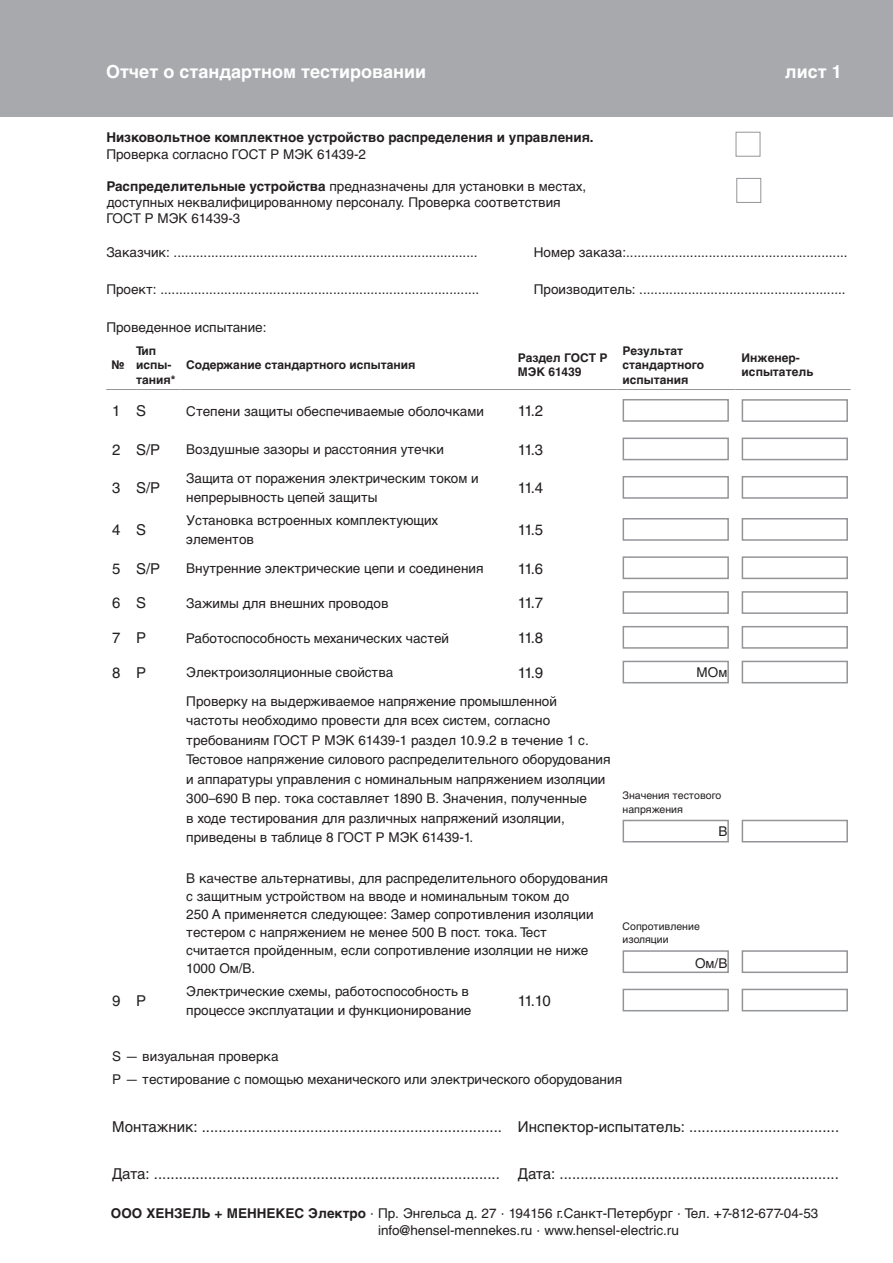
<style>
.page{position:relative;width:893px;height:1263px;background:#fff}
.page>*{position:absolute;margin:0;border:0;box-sizing:border-box;transform-origin:0 0}
.t1{font:700 18px "Helvetica Cyr";color:#fff}
.t2{font:15px "Helvetica Cyr Upright";color:#231f20}
.t3{font:15px "Helvetica Cyr Upright";letter-spacing:-.025em;color:#231f20}
.t4{font:13.5px/19.5px "Helvetica Cyr Upright";color:#231f20}
.t5{font:700 13.5px "Helvetica Cyr";color:#231f20}
.t6{font:700 12px/14.4px "Helvetica Cyr";color:#231f20}
.t7{font:10.5px/13.5px "Helvetica Cyr Upright";color:#231f20}
.s1{font-family:"Helvetica Cyr";font-weight:700}
</style>
<div class="page">
<div style="left:0;top:0;width:893px;height:117px;background:#a8a9ad"></div>
<hr style="left:106px;top:389px;width:30px;height:1px;background:#939598">
<hr style="left:136px;top:389px;width:44px;height:1px;background:#939598">
<hr style="left:180px;top:389px;width:332px;height:1px;background:#939598">
<hr style="left:512px;top:389px;width:105px;height:1px;background:#939598">
<hr style="left:617px;top:389px;width:119px;height:1px;background:#939598">
<hr style="left:736px;top:389px;width:115px;height:1px;background:#939598">
<div style="left:623px;top:399px;width:106px;height:23px;background:#fff;border:2px solid #939598"></div>
<div style="left:742px;top:399px;width:106px;height:23px;background:#fff;border:2px solid #939598"></div>
<div style="left:623px;top:438px;width:106px;height:22px;background:#fff;border:2px solid #939598"></div>
<div style="left:742px;top:438px;width:106px;height:22px;background:#fff;border:2px solid #939598"></div>
<div style="left:623px;top:476px;width:106px;height:23px;background:#fff;border:2px solid #939598"></div>
<div style="left:742px;top:476px;width:106px;height:23px;background:#fff;border:2px solid #939598"></div>
<div style="left:623px;top:518px;width:106px;height:23px;background:#fff;border:2px solid #939598"></div>
<div style="left:742px;top:518px;width:106px;height:23px;background:#fff;border:2px solid #939598"></div>
<div style="left:623px;top:556px;width:106px;height:23px;background:#fff;border:2px solid #939598"></div>
<div style="left:742px;top:556px;width:106px;height:23px;background:#fff;border:2px solid #939598"></div>
<div style="left:623px;top:591px;width:106px;height:23px;background:#fff;border:2px solid #939598"></div>
<div style="left:742px;top:591px;width:106px;height:23px;background:#fff;border:2px solid #939598"></div>
<div style="left:623px;top:626px;width:106px;height:23px;background:#fff;border:2px solid #939598"></div>
<div style="left:742px;top:626px;width:106px;height:23px;background:#fff;border:2px solid #939598"></div>
<div style="left:623px;top:661px;width:106px;height:22px;border:2px solid #939598"></div>
<div style="left:742px;top:661px;width:106px;height:22px;background:#fff;border:2px solid #939598"></div>
<div style="left:623px;top:820px;width:106px;height:22px;border:2px solid #939598"></div>
<div style="left:742px;top:820px;width:106px;height:22px;background:#fff;border:2px solid #939598"></div>
<div style="left:623px;top:950px;width:106px;height:23px;border:2px solid #939598"></div>
<div style="left:742px;top:950px;width:106px;height:23px;border:2px solid #939598"></div>
<div style="left:623px;top:989px;width:106px;height:22px;background:#fff;border:2px solid #939598"></div>
<div style="left:742px;top:989px;width:106px;height:22px;background:#fff;border:2px solid #939598"></div>
<div style="left:736px;top:132px;width:24px;height:25px;background:#fff;border:1px solid #939598"></div>
<div style="left:736px;top:178px;width:25px;height:25px;background:#fff;border:1px solid #939598"></div>
<h1 class="t1" style="left:106px;top:62px;width:321px">Отчет о стандартном тестировании</h1>
<h1 class="t1" style="left:785px;top:62px;width:59px">лист 1</h1>
<p class="t5" style="left:106px;top:130px;width:489px">Низковольтное комплектное устройство распределения и управления.</p>
<p class="t4" style="left:106px;top:144px;width:261px">Проверка согласно ГОСТ Р МЭК 61439-2</p>
<p class="t4" style="left:106px;top:178px;width:481px;line-height:16.2px"><span class="s1">Распределительные устройства</span> предназначены для установки в местах, доступных неквалифицированному персоналу. Проверка соответствия<br>ГОСТ Р МЭК 61439-3</p>
<p class="t4" style="left:106px;top:242px;width:373px">Заказчик: .................................................................................</p>
<p class="t4" style="left:534px;top:242px;width:315px">Номер заказа:...........................................................</p>
<p class="t4" style="left:106px;top:280px;width:375px">Проект: .....................................................................................</p>
<p class="t4" style="left:534px;top:280px;width:313px">Производитель: .......................................................</p>
<p class="t4" style="left:106px;top:317px;width:162px">Проведенное испытание:</p>
<p class="t6" style="left:112px;top:358px;width:13px">№</p>
<p class="t6" style="left:136px;top:343px;width:41px">Тип испы&shy;тания*</p>
<p class="t6" style="left:186px;top:358px;width:231px">Содержание стандартного испытания</p>
<p class="t6" style="left:518px;top:350px;width:91px">Раздел ГОСТ Р<br>МЭК 61439</p>
<p class="t6" style="left:623px;top:343px;width:83px">Результат стандартного испытания</p>
<p class="t6" style="left:742px;top:350px;width:73px">Инженер&shy;испытатель</p>
<p class="t2" style="left:112px;top:403px;width:35px">1 S</p>
<p class="t4" style="left:186px;top:401px;width:299px">Степени защиты обеспечиваемые оболочками</p>
<p class="t2" style="left:518px;top:403px;width:27px">11.2</p>
<p class="t2" style="left:112px;top:441px;width:49px">2 S/P</p>
<p class="t4" style="left:186px;top:440px;width:259px">Воздушные зазоры и расстояния утечки</p>
<p class="t2" style="left:518px;top:441px;width:27px">11.3</p>
<p class="t2" style="left:112px;top:479px;width:49px">3 S/P</p>
<p class="t4" style="left:186px;top:468px;width:294px">Защита от поражения электрическим током и непрерывность цепей защиты</p>
<p class="t2" style="left:518px;top:479px;width:27px">11.4</p>
<p class="t2" style="left:112px;top:522px;width:35px">4 S</p>
<p class="t4" style="left:186px;top:510px;width:254px">Установка встроенных комплектующих элементов</p>
<p class="t2" style="left:518px;top:522px;width:27px">11.5</p>
<p class="t2" style="left:112px;top:560px;width:49px">5 S/P</p>
<p class="t4" style="left:186px;top:559px;width:299px">Внутренние электрические цепи и соединения</p>
<p class="t2" style="left:518px;top:560px;width:27px">11.6</p>
<p class="t2" style="left:112px;top:595px;width:35px">6 S</p>
<p class="t4" style="left:186px;top:593px;width:204px">Зажимы для внешних проводов</p>
<p class="t2" style="left:518px;top:595px;width:27px">11.7</p>
<p class="t2" style="left:112px;top:629px;width:35px">7 P</p>
<p class="t4" style="left:186px;top:628px;width:264px">Работоспособность механических частей</p>
<p class="t2" style="left:518px;top:629px;width:27px">11.8</p>
<p class="t2" style="left:112px;top:664px;width:35px">8 P</p>
<p class="t4" style="left:186px;top:663px;width:209px">Электроизоляционные свойства</p>
<p class="t2" style="left:518px;top:664px;width:27px">11.9</p>
<p class="t4" style="left:697px;top:663px;width:32px">МОм</p>
<p class="t4" style="left:186px;top:691px;width:426px">Проверку на выдерживаемое напряжение промышленной частоты необходимо провести для всех систем, согласно требованиям ГОСТ Р МЭК 61439-1 раздел 10.9.2 в течение 1 с.<br>Тестовое напряжение силового распределительного оборудования и аппаратуры управления с номинальным напряжением изоляции 300–690 В пер. тока составляет 1890 В. Значения, полученные<br>в ходе тестирования для различных напряжений изоляции, приведены в таблице 8 ГОСТ Р МЭК 61439-1.</p>
<p class="t7" style="left:623px;top:789px;width:100px">Значения тестового напряжения</p>
<p class="t4" style="left:718px;top:822px;width:11px">В</p>
<p class="t4" style="left:186px;top:869px;width:423px;line-height:18px">В качестве альтернативы, для распределительного оборудования с защитным устройством на вводе и номинальным током до<br>250 А применяется следующее: Замер сопротивления изоляции тестером с напряжением не менее 500 В пост. тока. Тест считается пройденным, если сопротивление изоляции не ниже 1000 Ом/В.</p>
<p class="t7" style="left:623px;top:919px;width:79px">Сопротивление изоляции</p>
<p class="t4" style="left:695px;top:953px;width:34px">Ом/В</p>
<p class="t2" style="left:112px;top:992px;width:35px">9 P</p>
<p class="t4" style="left:186px;top:981px;width:287px">Электрические схемы, работоспособность в процессе эксплуатации и функционирование</p>
<p class="t2" style="left:518px;top:992px;width:34px">11.10</p>
<p class="t4" style="left:112px;top:1045px;width:511px;line-height:22.8px">S — визуальная проверка<br>P — тестирование с помощью механического или электрического оборудования</p>
<p class="t2" style="left:112px;top:1118px;width:728px">Монтажник: ........................................................................ Инспектор-испытатель: ....................................</p>
<p class="t3" style="left:112px;top:1165px;width:728px">Дата: ................................................................................... Дата: ...................................................................</p>
<p class="t4" style="left:378px;top:1205px;width:442px;line-height:16.2px;text-indent:-267px"><span class="s1">OOO ХЕНЗЕЛЬ + МЕННЕКЕС Электро</span> ∙ Пр. Энгельса д. 27 ∙ 194156 г.Санкт-Петербург ∙ Тел. +7-812-677-04-53 info@hensel-mennekes.ru ∙ www.hensel-electric.ru</p>
</div>
